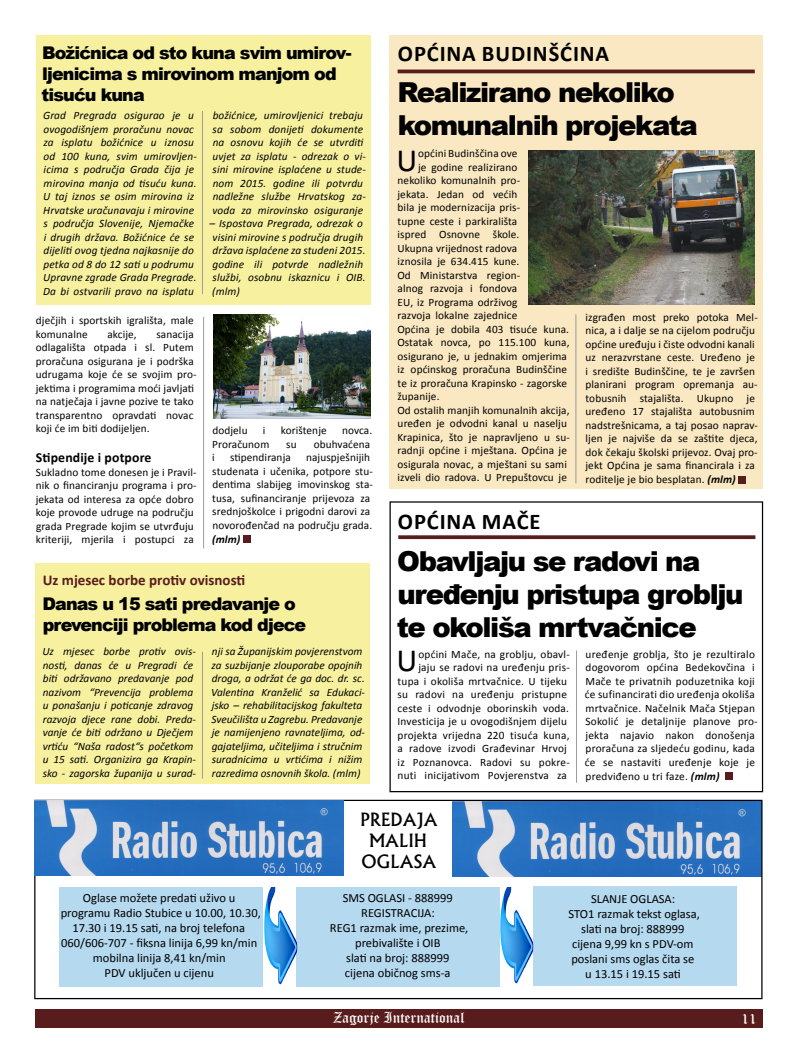
<style>
.page{position:relative;width:798px;height:1063px;background:#fff}
.page>*{position:absolute;margin:0;border:0;box-sizing:border-box;transform-origin:0 0}
.t1{font:32.5px "Calibri";color:#000}
.t2{font:900 27.5px/33px "Arial";letter-spacing:-.05em;color:#000}
.t3{font:700 22.5px "Calibri";letter-spacing:.04em;color:#000}
.t4{font:900 17.5px/21px "Arial";letter-spacing:-.05em;color:#000}
.t5{font:500 17.5px/21px "Albertus";color:#000;text-align:center}
.t6{font:700 15px "Calibri";color:#581c1c}
.t7{font:15px "Old English Text";color:#fff}
.t8{font:700 13.75px "Calibri";letter-spacing:.01em;color:#000}
.t9{font:12.5px/15px "Calibri";color:#000;text-align:center}
.t10{font:11.25px/13.5px "Calibri";letter-spacing:.01em;color:#000}
.t11{font:italic 11.25px/13.5px "Calibri";letter-spacing:.01em;color:#000}
.t12{font:italic 700 11.25px "Calibri";color:#000}
.s1{font-weight:700;font-style:italic}
</style>
<div class="page">
<div style="left:35px;top:1009px;width:727px;height:19px;background:#581c1c"></div>
<div style="left:389px;top:35px;width:373px;height:454px;background:#f9e8c1"></div>
<div style="left:59px;top:887px;width:204px;height:99px;background:#b5d9ee"></div>
<img style="left:452px;top:802px;width:308px;height:75px">
<div style="left:295px;top:887px;width:204px;height:100px;background:#b5d9ee"></div>
<div style="left:532px;top:886px;width:204px;height:99px;background:#b5d9ee"></div>
<img style="left:499px;top:888px;width:34px;height:98px">
<div style="left:34px;top:800px;width:728px;height:199px;border:1px solid #000"></div>
<img style="left:264px;top:888px;width:33px;height:98px">
<img style="left:34px;top:800px;width:309px;height:76px">
<div style="left:738px;top:476px;width:7px;height:7px;background:#581c1c"></div>
<div style="left:725px;top:773px;width:7px;height:7px;background:#581c1c"></div>
<svg style="left:398px;top:535px;width:357px;height:4px"></svg>
<hr style="left:397px;top:70px;width:357px;height:3px;background:#581c1c">
<img style="left:528px;top:151px;width:226px;height:154px">
<div style="left:243px;top:536px;width:7px;height:7px;background:#581c1c"></div>
<div style="left:36px;top:35px;width:334px;height:270px;background:#f7f19f"></div>
<div style="left:35px;top:563px;width:334px;height:221px;background:#f7f19f"></div>
<img style="left:213px;top:314px;width:157px;height:104px">
<hr style="left:202px;top:111px;width:1px;height:183px;background:#9c9b9b">
<hr style="left:203px;top:317px;width:1px;height:232px;background:#9c9b9b">
<hr style="left:202px;top:652px;width:1px;height:127px;background:#9c9b9b">
<hr style="left:575px;top:314px;width:1px;height:169px;background:#9c9b9b">
<hr style="left:576px;top:650px;width:1px;height:133px;background:#9c9b9b">
<h3 class="t4" style="left:42px;top:41px;width:311px">Božićnica od sto kuna svim umirov&shy;ljenicima s mirovinom manjom od tisuću kuna</h3>
<p class="t11" style="left:43px;top:109px;width:155px">Grad Pregrada osigurao je u ovogodišnjem proračunu novac za isplatu božićnice u iznosu od 100 kuna, svim umirovljen&shy;icima s područja Grada čija je mirovina manja od tisuću kuna.<br>U taj iznos se osim mirovina iz<br>Hrvatske uračunavaju i mirovine s područja Slovenije, Njemačke i drugih država. Božićnice će se dijeliti ovog tjedna najkasnije do petka od 8 do 12 sati u podrumu<br>Upravne zgrade Grada Pregrade.<br>Da bi ostvarili pravo na isplatu</p>
<p class="t11" style="left:212px;top:109px;width:155px">božićnice, umirovljenici trebaju sa sobom donijeti dokumente na osnovu kojih će se utvrditi uvjet za isplatu - odrezak o vi&shy;sini mirovine isplaćene u stude&shy;nom 2015. godine ili potvrdu nadležne službe Hrvatskog za&shy;voda za mirovinsko osiguranje</p>
<p class="t11" style="left:209px;top:217px;width:157px">– Ispostava Pregrada, odrezak o visini mirovine s područja drugih država isplaćene za studeni 2015. godine ili potvrde nadležnih službi, osobnu iskaznicu i OIB. (mlm)</p>
<p class="t10" style="left:36px;top:314px;width:159px">dječjih i sportskih igrališta, male komunalne</p>
<p class="t10" style="left:107px;top:328px;width:31px">akcije,</p>
<p class="t10" style="left:36px;top:328px;width:162px;text-indent:121px">sanacija odlagališta otpada i sl. Putem proračuna osigurana je i podrška udrugama koje će se svojim pro&shy;jektima i programima moći javljati na natječaja i javne pozive te tako transparentno opravdati novac koji će im biti dodijeljen.</p>
<p class="t8" style="left:36px;top:449px;width:117px">Stipendije i potpore</p>
<p class="t10" style="left:36px;top:466px;width:162px">Sukladno tome donesen je i Pravil&shy;nik o financiranju programa i pro&shy;jekata od interesa za opće dobro koje provode udruge na području grada Pregrade kojim se utvrđuju kriteriji, mjerila i postupci za</p>
<p class="t10" style="left:212px;top:424px;width:37px">dodjelu</p>
<p class="t10" style="left:263px;top:424px;width:4px">i</p>
<p class="t10" style="left:281px;top:424px;width:47px">korištenje</p>
<p class="t10" style="left:342px;top:424px;width:32px">novca.</p>
<p class="t10" style="left:212px;top:438px;width:59px">Proračunom</p>
<p class="t10" style="left:286px;top:438px;width:12px">su</p>
<p class="t10" style="left:313px;top:438px;width:58px">obuhvaćena</p>
<p class="t10" style="left:212px;top:451px;width:4px">i</p>
<p class="t10" style="left:230px;top:451px;width:62px">stipendiranja</p>
<p class="t10" style="left:212px;top:451px;width:162px;text-indent:94px">najuspješnijih studenata i učenika, potpore stu&shy;dentima slabijeg imovinskog sta&shy;tusa, sufinanciranje prijevoza za srednjoškolce i prigodni darovi za novorođenčad na području grada.</p>
<p class="t12" style="left:212px;top:532px;width:30px">(mlm)</p>
<h3 class="t6" style="left:43px;top:571px;width:204px">Uz mjesec borbe protiv ovisnosti</h3>
<h3 class="t4" style="left:42px;top:593px;width:265px">Danas u 15 sati predavanje o prevenciji problema kod djece</h3>
<p class="t11" style="left:42px;top:644px;width:155px">Uz mjesec borbe protiv ovis&shy;nosti, danas će u Pregradi će biti održavano predavanje pod nazivom “Prevencija problema u ponašanju i poticanje zdravog razvoja djece rane dobi. Preda&shy;vanje će biti održano u Dječjem vrtiću “Naša radost“s početkom u 15 sati. Organizira ga Krapin&shy;sko - zagorska županija u surad-</p>
<p class="t11" style="left:211px;top:644px;width:155px">nji sa Županijskim povjerenstvom za suzbijanje zlouporabe opojnih droga, a održat će ga doc. dr. sc.<br>Valentina Kranželić sa Edukaci&shy;jsko – rehabilitacijskog fakulteta Sveučilišta u Zagrebu. Predavanje je namijenjeno ravnateljima, od&shy;gajateljima, učiteljima i stručnim suradnicima u vrtićima i nižim razredima osnovnih škola. (mlm)</p>
<h3 class="t3" style="left:398px;top:39px;width:213px">Općina Budinšćina</h3>
<h2 class="t2" style="left:397px;top:75px;width:302px">Realizirano nekoliko komunalnih projekata</h2>
<h1 class="t1" style="left:396px;top:139px;width:22px">U</h1>
<p class="t10" style="left:418px;top:147px;width:101px">općini Budinščina ove</p>
<p class="t10" style="left:418px;top:160px;width:101px">je godine realizirano</p>
<p class="t10" style="left:397px;top:174px;width:124px">nekoliko komunalnih pro-</p>
<p class="t10" style="left:397px;top:187px;width:121px">jekata. Jedan od većih</p>
<p class="t10" style="left:397px;top:201px;width:124px">bila je modernizacija pris-</p>
<p class="t10" style="left:397px;top:214px;width:121px">tupne ceste i parkirališta</p>
<p class="t10" style="left:397px;top:228px;width:123px">ispred Osnovne škole.</p>
<p class="t10" style="left:397px;top:241px;width:121px">Ukupna vrijednost radova</p>
<p class="t10" style="left:397px;top:255px;width:123px">iznosila je 634.415 kune.</p>
<p class="t10" style="left:397px;top:268px;width:124px">Od Ministarstva region-</p>
<p class="t10" style="left:397px;top:282px;width:121px">alnog razvoja i fondova</p>
<p class="t10" style="left:397px;top:295px;width:121px">EU, iz Programa održivog</p>
<p class="t10" style="left:397px;top:309px;width:121px">razvoja lokalne zajednice</p>
<p class="t10" style="left:397px;top:322px;width:173px">Općina je dobila 403 tisuće kuna.</p>
<p class="t10" style="left:397px;top:336px;width:174px">Ostatak novca, po 115.100 kuna,</p>
<p class="t10" style="left:397px;top:349px;width:171px">osigurano je, u jednakim omjerima</p>
<p class="t10" style="left:397px;top:363px;width:171px">iz općinskog proračuna Budinščine</p>
<p class="t10" style="left:397px;top:376px;width:171px">te iz proračuna Krapinsko - zagorske</p>
<p class="t10" style="left:397px;top:390px;width:44px">županije.</p>
<p class="t10" style="left:397px;top:403px;width:173px">Od ostalih manjih komunalnih akcija,</p>
<p class="t10" style="left:397px;top:417px;width:171px">uređen je odvodni kanal u naselju</p>
<p class="t10" style="left:397px;top:430px;width:174px">Krapinica, što je napravljeno u su-</p>
<p class="t10" style="left:397px;top:444px;width:171px">radnji općine i mještana. Općina je</p>
<p class="t10" style="left:397px;top:457px;width:171px">osigurala novac, a mještani su sami</p>
<p class="t10" style="left:397px;top:471px;width:171px">izveli dio radova. U Prepuštovcu je</p>
<p class="t10" style="left:585px;top:310px;width:174px">izgrađen most preko potoka Mel&shy;nica, a i dalje se na cijelom području općine uređuju i čiste odvodni kanali uz nerazvrstane ceste. Uređeno je i središte Budinščine, te je završen planirani program opremanja au&shy;tobusnih stajališta. Ukupno je uređeno 17 stajališta autobusnim nadstrešnicama, a taj posao naprav&shy;ljen je najviše da se zaštite djeca, dok čekaju školski prijevoz. Ovaj pro&shy;jekt Općina je sama financirala i za roditelje je bio besplatan. <span class="s1">(mlm)</span></p>
<h3 class="t3" style="left:398px;top:507px;width:144px">Općina Mače</h3>
<h2 class="t2" style="left:396px;top:544px;width:348px">Obavljaju se radovi na uređenju pristupa groblju te okoliša mrtvačnice</h2>
<h1 class="t1" style="left:396px;top:640px;width:22px">U</h1>
<p class="t10" style="left:397px;top:647px;width:174px;text-align:right">općini Mače, na groblju, obavl-<br>jaju se radovi na uređenju pris&shy;tupa i okoliša mrtvačnice. U tijeku su radovi na uređenju pristupne ceste i odvodnje oborinskih voda.<br>Investicija je u ovogodišnjem dijelu projekta vrijedna 220 tisuća kuna, a radove izvodi Građevinar Hrvoj iz Poznanovca. Radovi su pokre&shy;nuti inicijativom Povjerenstva za</p>
<p class="t10" style="left:584px;top:647px;width:174px">uređenje groblja, što je rezultiralo dogovorom općina Bedekovčina i Mače te privatnih poduzetnika koji će sufinancirati dio uređenja okoliša mrtvačnice. Načelnik Mača Stjepan Sokolić je detaljnije planove pro&shy;jekta najavio nakon donošenja proračuna za sljedeću godinu, kada će se nastaviti uređenje koje je predviđeno u tri faze. <span class="s1">(mlm)</span></p>
<h3 class="t5" style="left:360px;top:809px;width:78px">PREDAJA<br>MALIH<br>OGLASA</h3>
<p class="t9" style="left:61px;top:891px;width:201px">Oglase možete predati uživo u programu Radio Stubice u 10.00, 10.30,<br>17.30 i 19.15 sati, na broj telefona<br>060/606-707 - fiksna linija 6,99 kn/min mobilna linija 8,41 kn/min<br>PDV uključen u cijenu</p>
<p class="t9" style="left:568px;top:891px;width:133px">SLANJE OGLASA:<br>STO1 razmak tekst oglasa, slati na broj: 888999 cijena 9,99 kn s PDV-om poslani sms oglas čita se u 13.15 i 19.15 sati</p>
<p class="t9" style="left:330px;top:891px;width:140px">SMS OGLASI - 888999<br>REGISTRACIJA:<br>REG1 razmak ime, prezime, prebivalište i OIB<br>slati na broj: 888999<br>cijena običnog sms-a</p>
<h3 class="t7" style="left:333px;top:1008px;width:133px">Zagorje International</h3>
<h3 class="t7" style="left:741px;top:1009px;width:17px">11</h3>
</div>
